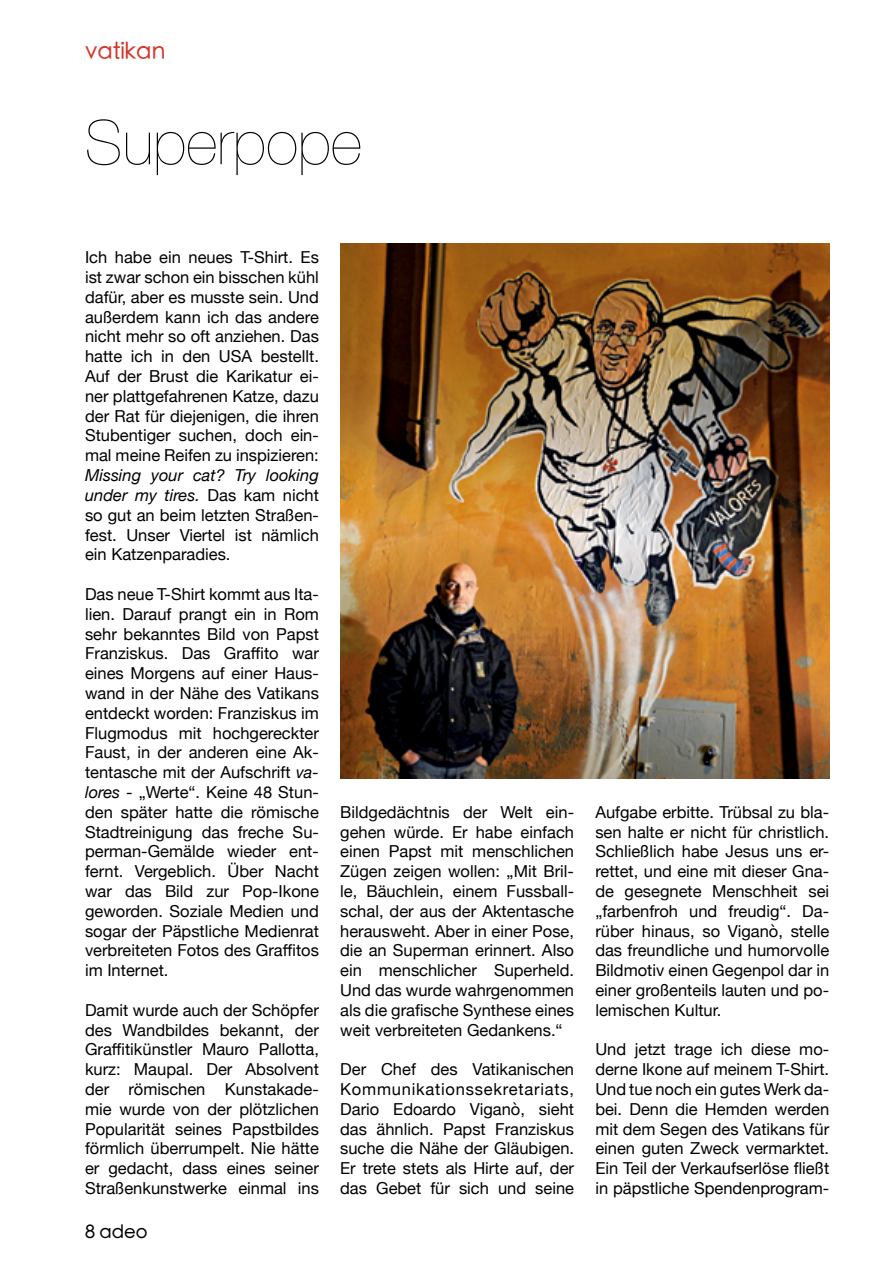
<style>
.page{position:relative;width:893px;height:1263px;background:#fff}
.page>*{position:absolute;margin:0;border:0;box-sizing:border-box;transform-origin:0 0}
.t1{font:200 61.5px "Helvetica Neue";color:#000}
.t2{font:500 22.5px "ST Heiti SC";color:#d4372b}
.t3{font:500 18px "ST Heiti SC";color:#000}
.t4{font:16.5px/19.8px "Helvetica Neue";color:#000;text-align:justify}
.s1{font-style:italic}
</style>
<div class="page">
<img style="left:340px;top:243px;width:489px;height:535px">
<h2 class="t2" style="left:85px;top:39px;width:82px">vatikan</h2>
<h1 class="t1" style="left:85px;top:95px;width:278px">Superpope</h1>
<p class="t4" style="left:85px;top:248px;width:235px">Ich habe ein neues T-Shirt. Es ist zwar schon ein bisschen kühl dafür, aber es musste sein. Und außerdem kann ich das andere nicht mehr so oft anziehen. Das hatte ich in den USA bestellt.<br>Auf der Brust die Karikatur ei&shy;ner plattgefahrenen Katze, dazu der Rat für diejenigen, die ihren Stubentiger suchen, doch ein&shy;mal meine Reifen zu inspizieren:</p>
<p class="t4" style="left:85px;top:466px;width:235px"><span class="s1">Missing your cat? Try looking under my tires.</span> Das kam nicht so gut an beim letzten Straßen&shy;fest. Unser Viertel ist nämlich ein Katzenparadies.</p>
<p class="t4" style="left:85px;top:585px;width:235px">Das neue T-Shirt kommt aus Ita&shy;lien. Darauf prangt ein in Rom sehr bekanntes Bild von Papst Franziskus. Das Graffito war eines Morgens auf einer Haus&shy;wand in der Nähe des Vatikans entdeckt worden: Franziskus im Flugmodus mit hochgereckter Faust, in der anderen eine Ak&shy;tentasche mit der Aufschrift <span class="s1">va&shy;lores</span> - „Werte“. Keine 48 Stun&shy;den später hatte die römische Stadtreinigung das freche Su&shy;perman-Gemälde wieder ent&shy;fernt. Vergeblich. Über Nacht war das Bild zur Pop-Ikone geworden. Soziale Medien und sogar der Päpstliche Medienrat verbreiteten Fotos des Graffitos im Internet.</p>
<p class="t4" style="left:85px;top:1001px;width:235px">Damit wurde auch der Schöpfer des Wandbildes bekannt, der Graffitikünstler Mauro Pallotta, kurz: Maupal. Der Absolvent der römischen Kunstakade&shy;mie wurde von der plötzlichen Popularität seines Papstbildes förmlich überrumpelt. Nie hätte er gedacht, dass eines seiner Straßenkunstwerke einmal ins</p>
<p class="t3" style="left:85px;top:1223px;width:64px">8 adeo</p>
<p class="t4" style="left:340px;top:803px;width:235px">Bildgedächtnis der Welt ein&shy;gehen würde. Er habe einfach einen Papst mit menschlichen Zügen zeigen wollen: „Mit Bril&shy;le, Bäuchlein, einem Fussball&shy;schal, der aus der Aktentasche herausweht. Aber in einer Pose, die an Superman erinnert. Also ein menschlicher Superheld.<br>Und das wurde wahrgenommen als die grafische Synthese eines weit verbreiteten Gedankens.“</p>
<p class="t4" style="left:340px;top:1060px;width:235px">Der Chef des Vatikanischen Kommunikationssekretariats, Dario Edoardo Viganò, sieht das ähnlich. Papst Franziskus suche die Nähe der Gläubigen.<br>Er trete stets als Hirte auf, der das Gebet für sich und seine</p>
<p class="t4" style="left:595px;top:803px;width:235px">Aufgabe erbitte. Trübsal zu bla&shy;sen halte er nicht für christlich.<br>Schließlich habe Jesus uns er&shy;rettet, und eine mit dieser Gna&shy;de gesegnete Menschheit sei „farbenfroh und freudig“. Da&shy;rüber hinaus, so Viganò, stelle das freundliche und humorvolle Bildmotiv einen Gegenpol dar in einer großenteils lauten und po&shy;lemischen Kultur.</p>
<p class="t4" style="left:595px;top:1040px;width:235px">Und jetzt trage ich diese mo&shy;derne Ikone auf meinem T-Shirt.<br>Und tue noch ein gutes Werk da&shy;bei. Denn die Hemden werden mit dem Segen des Vatikans für einen guten Zweck vermarktet.<br>Ein Teil der Verkaufserlöse fließt in päpstliche Spendenprogram-</p>
</div>
